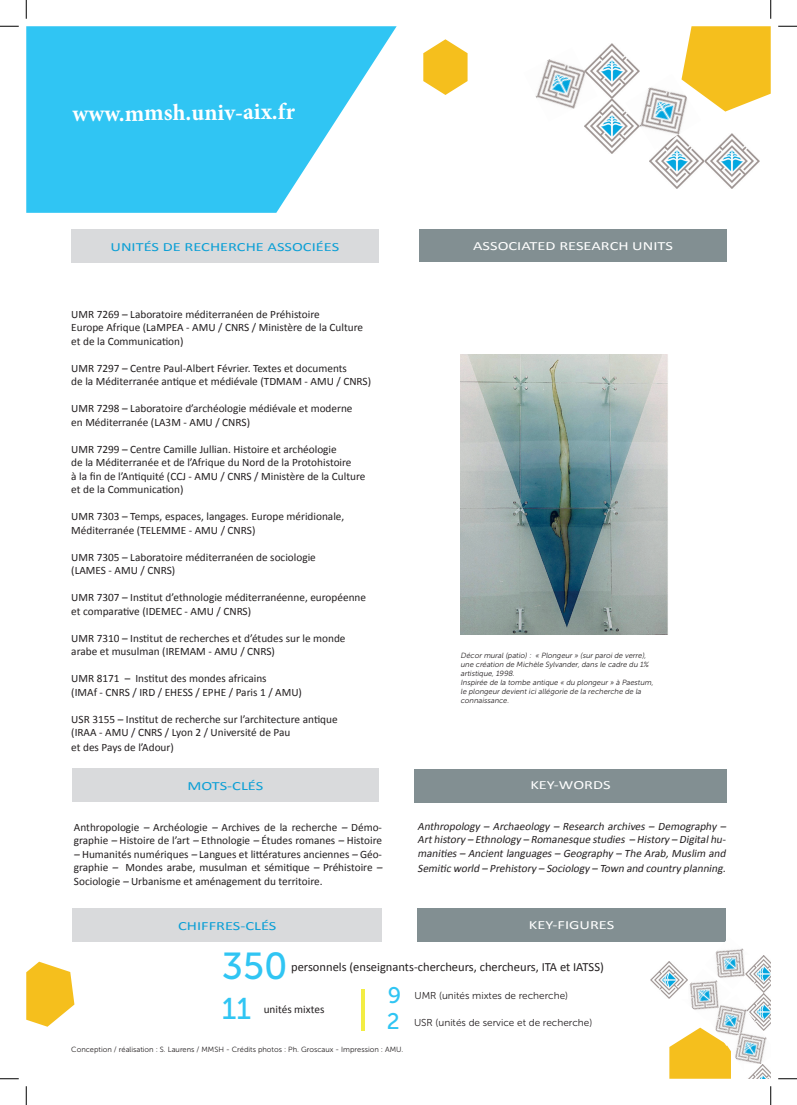
<style>
.page{position:relative;width:797px;height:1105px;background:#fff}
.page>*{position:absolute;margin:0;border:0;box-sizing:border-box;transform-origin:0 0}
.t1{font:37.5px "Museo Sans 500";color:#30c5f3}
.t2{font:30px "Museo Sans 500";color:#30c5f3}
.t3{font:700 23.25px "Minion Pro";letter-spacing:.005em;color:#fff}
.t4{font:22.5px/25.9px "Museo Sans 500";color:#30c5f3}
.t5{font:12.5px "Calibri";color:#231f20}
.t6{font:12.5px "Calibri";color:#0c9fd5;scale:1.31 1}
.t7{font:12.5px "Calibri";color:#fff;scale:1.31 1}
.t8{font:11.25px/13.5px "Calibri";color:#231f20}
.t9{font:italic 11.25px/13.5px "Calibri";color:#231f20;text-align:justify}
.t10{font:10px "Museo Sans 300";color:#231f20}
.t11{font:italic 7.5px/9px "Museo Sans 300";color:#231f20}
.t12{font:7.5px "Museo Sans 300";color:#231f20}
.s1{font-style:italic}
</style>
<div class="page">
<div style="left:71px;top:229px;width:307px;height:34px;background:#d9dadc"></div>
<div style="left:419px;top:230px;width:307px;height:32px;background:#828f92"></div>
<div style="left:72px;top:908px;width:310px;height:34px;background:#d9dadc"></div>
<div style="left:417px;top:908px;width:308px;height:34px;background:#828f92"></div>
<svg style="left:669px;top:1028px;width:62px;height:51px;background:#f6c73a"></svg>
<img style="left:715px;top:937px;width:30px;height:40px">
<img style="left:745px;top:956px;width:25px;height:67px">
<img style="left:705px;top:995px;width:52px;height:51px">
<img style="left:687px;top:969px;width:44px;height:52px">
<img style="left:725px;top:1023px;width:45px;height:51px">
<img style="left:744px;top:1064px;width:26px;height:15px">
<img style="left:651px;top:962px;width:36px;height:36px">
<div style="left:72px;top:768px;width:306px;height:34px;background:#d9dadc"></div>
<div style="left:414px;top:769px;width:312px;height:33px;background:#828f92"></div>
<img style="left:460px;top:355px;width:208px;height:279px">
<hr style="left:361px;top:989px;width:4px;height:41px;background:#f3ed43">
<svg style="left:26px;top:962px;width:48px;height:65px"></svg>
<svg style="left:423px;top:39px;width:44px;height:56px"></svg>
<svg style="left:26px;top:26px;width:370px;height:187px;fill:#30c5f3"></svg>
<img style="left:584px;top:44px;width:55px;height:110px">
<img style="left:649px;top:134px;width:110px;height:55px">
<svg style="left:682px;top:26px;width:88px;height:86px;background:#f6c73a"></svg>
<img style="left:535px;top:48px;width:62px;height:74px">
<img style="left:625px;top:74px;width:76px;height:75px">
<svg style="left:0;top:25px;width:19px;height:2px"></svg>
<svg style="left:778px;top:25px;width:19px;height:2px"></svg>
<svg style="left:0;top:1078px;width:19px;height:1px"></svg>
<svg style="left:778px;top:1078px;width:19px;height:1px"></svg>
<svg style="left:25px;top:0;width:2px;height:19px"></svg>
<svg style="left:25px;top:1086px;width:2px;height:19px"></svg>
<svg style="left:770px;top:0;width:1px;height:19px"></svg>
<svg style="left:770px;top:1086px;width:1px;height:19px"></svg>
<h3 class="t3" style="left:72px;top:96px;width:224px">www.mmsh.univ-aix.fr</h3>
<p class="t6" style="left:111px;top:239px;width:176px">UNITÉS DE RECHERCHE ASSOCIÉES</p>
<p class="t7" style="left:473px;top:238px;width:154px">ASSOCIATED RESEARCH UNITS</p>
<p class="t8" style="left:71px;top:307px;width:293px">UMR 7269 – Laboratoire méditerranéen de Préhistoire<br>Europe Afrique (LaMPEA - AMU / CNRS / Ministère de la Culture et de la Communication)</p>
<p class="t8" style="left:71px;top:361px;width:301px">UMR 7297 – Centre Paul-Albert Février. Textes et documents<br>de la Méditerranée antique et médiévale (TDMAM - AMU / CNRS)</p>
<p class="t8" style="left:71px;top:402px;width:283px">UMR 7298 – Laboratoire d’archéologie médiévale et moderne en Méditerranée (LA3M - AMU / CNRS)</p>
<p class="t8" style="left:71px;top:442px;width:296px">UMR 7299 – Centre Camille Jullian. Histoire et archéologie<br>de la Méditerranée et de l’Afrique du Nord de la Protohistoire<br>à la fin de l’Antiquité (CCJ - AMU / CNRS / Ministère de la Culture et de la Communication)</p>
<p class="t8" style="left:71px;top:510px;width:274px">UMR 7303 – Temps, espaces, langages. Europe méridionale,<br>Méditerranée (TELEMME - AMU / CNRS)</p>
<p class="t8" style="left:71px;top:550px;width:246px">UMR 7305 – Laboratoire méditerranéen de sociologie (LAMES - AMU / CNRS)</p>
<p class="t8" style="left:71px;top:591px;width:296px">UMR 7307 – Institut d’ethnologie méditerranéenne, européenne et comparative (IDEMEC - AMU / CNRS)</p>
<p class="t8" style="left:71px;top:631px;width:276px">UMR 7310 – Institut de recherches et d’études sur le monde arabe et musulman (IREMAM - AMU / CNRS)</p>
<p class="t8" style="left:71px;top:672px;width:232px">UMR 8171 – Institut des mondes africains<br>(IMAf - CNRS / IRD / EHESS / EPHE / Paris 1 / AMU)</p>
<p class="t8" style="left:71px;top:712px;width:268px">USR 3155 – Institut de recherche sur l’architecture antique (IRAA - AMU / CNRS / Lyon 2 / Université de Pau</p>
<p class="t8" style="left:71px;top:741px;width:104px">et des Pays de l’Adour)</p>
<p class="t11" style="left:460px;top:651px;width:196px">Décor mural (patio) : « Plongeur » (sur paroi de verre), une création de Michèle Sylvander, dans le cadre du 1% artistique, 1998.<br>Inspirée de la tombe antique « du plongeur » à Paestum, le plongeur devient ici allégorie de la recherche de la connaissance.</p>
<p class="t6" style="left:187px;top:778px;width:59px">MOTS-CLÉS</p>
<p class="t7" style="left:530px;top:777px;width:63px">KEY-WORDS</p>
<p class="t8" style="left:74px;top:820px;width:310px">Anthropologie <span class="s1">–</span> Archéologie <span class="s1">–</span> Archives de la recherche <span class="s1">–</span> Démo&shy;graphie <span class="s1">–</span> Histoire de l’art <span class="s1">–</span> Ethnologie <span class="s1">–</span> Études romanes <span class="s1">–</span> Histoire</p>
<p class="t8" style="left:74px;top:847px;width:312px"><span class="s1">–</span> Humanités numériques <span class="s1">–</span> Langues et littératures anciennes <span class="s1">–</span> Géo&shy;graphie <span class="s1">–</span> Mondes arabe, musulman et sémitique <span class="s1">–</span> Préhistoire <span class="s1">–<br></span>Sociologie <span class="s1">–</span> Urbanisme et aménagement du territoire.</p>
<p class="t9" style="left:417px;top:819px;width:312px">Anthropology – Archaeology – Research archives – Demography – Arthistory – Ethnology – Romanesque studies – History – Digitalhu&shy;manities– Ancientlanguages– Geography – The Arab,Muslim and</p>
<p class="t9" style="left:417px;top:861px;width:312px">Semitic world – Prehistory – Sociology – Town and country planning.</p>
<p class="t6" style="left:178px;top:918px;width:76px">CHIFFRES-CLÉS</p>
<p class="t7" style="left:529px;top:917px;width:67px">KEY-FIGURES</p>
<h1 class="t1" style="left:222px;top:946px;width:67px">350</h1>
<p class="t5" style="left:291px;top:959px;width:314px">personnels (enseignants-chercheurs, chercheurs, ITA et IATSS)</p>
<h3 class="t4" style="left:387px;top:983px;width:16px">9<br>2</h3>
<p class="t10" style="left:414px;top:990px;width:155px">UMR (unités mixtes de recherche)</p>
<p class="t10" style="left:414px;top:1017px;width:180px">USR (unités de service et de recherche)</p>
<h2 class="t2" style="left:222px;top:992px;width:31px">11</h2>
<p class="t8" style="left:264px;top:1003px;width:62px">unités mixtes</p>
<p class="t12" style="left:71px;top:1045px;width:333px">Conception / réalisation : S. Laurens / MMSH - Crédits photos : Ph. Groscaux - Impression : AMU.</p>
</div>
